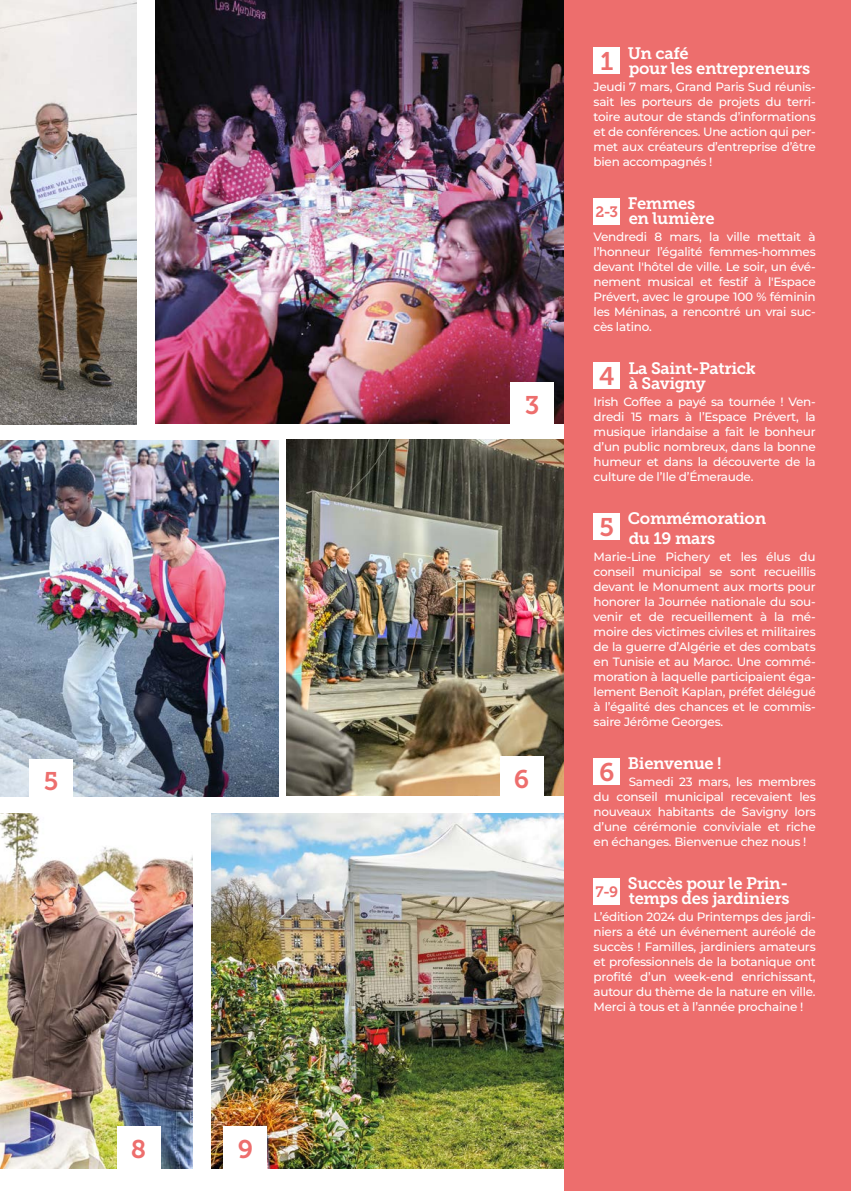
<style>
.page{position:relative;width:851px;height:1191px;background:#fff}
.page>*{position:absolute;margin:0;border:0;box-sizing:border-box;transform-origin:0 0}
.t1{font:25.5px "Museo Slab 700";color:#ed6e6d}
.t2{font:16.5px/15px "Museo Slab 700";letter-spacing:-.02em;color:#fff}
.t3{font:500 12px/15px "Montserrat";letter-spacing:-.02em;color:#fff;text-align:justify}
.s1{font-size:25.5px;color:#ed6e6d}
</style>
<div class="page">
<img style="left:286px;top:439px;width:278px;height:357px">
<img style="left:0;top:0;width:136px;height:424px">
<img style="left:155px;top:0;width:409px;height:424px">
<img style="left:211px;top:813px;width:353px;height:356px">
<img style="left:0;top:813px;width:192px;height:356px">
<img style="left:0;top:440px;width:278px;height:356px">
<div style="left:117px;top:1126px;width:43px;height:43px;background:#fff"></div>
<div style="left:29px;top:759px;width:44px;height:43px;background:#fff"></div>
<div style="left:510px;top:383px;width:43px;height:43px;background:#fff"></div>
<div style="left:224px;top:1126px;width:43px;height:43px;background:#fff"></div>
<div style="left:564px;top:0;width:286px;height:1191px;background:#ed6e6d"></div>
<div style="left:593px;top:48px;width:27px;height:26px;background:#fff"></div>
<div style="left:593px;top:198px;width:27px;height:26px;background:#fff"></div>
<div style="left:593px;top:362px;width:27px;height:27px;background:#fff"></div>
<div style="left:593px;top:513px;width:27px;height:26px;background:#fff"></div>
<div style="left:593px;top:757px;width:27px;height:27px;background:#fff"></div>
<div style="left:593px;top:877px;width:27px;height:27px;background:#fff"></div>
<div style="left:500px;top:756px;width:43px;height:44px;background:#fff"></div>
<h1 class="t1" style="left:44px;top:767px;width:16px">5</h1>
<h1 class="t1" style="left:131px;top:1134px;width:17px">8</h1>
<h1 class="t1" style="left:237px;top:1134px;width:17px">9</h1>
<h1 class="t1" style="left:524px;top:390px;width:16px">3</h1>
<h1 class="t1" style="left:514px;top:764px;width:17px">6</h1>
<h2 class="t2" style="left:628px;top:46px;width:183px;text-indent:-28px"><span class="s1">1</span> Un café<br>pour les entrepreneurs</h2>
<p class="t3" style="left:593px;top:79px;width:223px">Jeudi 7 mars, Grand Paris Sud réunis&shy;sait les porteurs de projets du terri&shy;toire autour de stands d’informations et de conférences. Une action qui per&shy;met aux créateurs d’entreprise d’être bien accompagnés !</p>
<h2 class="t2" style="left:628px;top:196px;width:87px;text-indent:-33px"><sub>2-3</sub> Femmes en lumière</h2>
<p class="t3" style="left:593px;top:229px;width:223px">Vendredi 8 mars, la ville mettait à l’honneur l’égalité femmes-hommes devant l'hôtel de ville. Le soir, un évé&shy;nement musical et festif à l'Espace Prévert, avec le groupe 100 % féminin les Méninas, a rencontré un vrai suc&shy;cès latino.</p>
<h2 class="t2" style="left:628px;top:361px;width:128px;text-indent:-30px"><span class="s1">4</span> La Saint-Patrick à Savigny</h2>
<p class="t3" style="left:593px;top:394px;width:223px">Irish Coffee a payé sa tournée ! Ven&shy;dredi 15 mars à l’Espace Prévert, la musique irlandaise a fait le bonheur d’un public nombreux, dans la bonne humeur et dans la découverte de la culture de l’Ile d’Émeraude.</p>
<h2 class="t2" style="left:628px;top:509px;width:139px;line-height:19.8px;text-indent:-29px"><span class="s1">5</span> Commémoration du 19 mars</h2>
<p class="t3" style="left:593px;top:548px;width:223px">Marie-Line Pichery et les élus du conseil municipal se sont recueillis devant le Monument aux morts pour honorer la Journée nationale du sou&shy;venir et de recueillement à la mé&shy;moire des victimes civiles et militaires de la guerre d’Algérie et des combats en Tunisie et au Maroc. Une commé&shy;moration à laquelle participaient éga&shy;lement Benoît Kaplan, préfet délégué à l’égalité des chances et le commis&shy;saire Jérôme Georges.</p>
<h2 class="t2" style="left:599px;top:756px;width:124px"><span class="s1">6</span> Bienvenue !</h2>
<p class="t3" style="left:593px;top:773px;width:223px;text-indent:35px">Samedi 23 mars, les membres du conseil municipal recevaient les nouveaux habitants de Savigny lors d’une cérémonie conviviale et riche en échanges. Bienvenue chez nous !</p>
<h2 class="t2" style="left:595px;top:876px;width:196px;text-align:right"><sub>7-9</sub> Succès pour le Prin&shy;temps des jardiniers</h2>
<p class="t3" style="left:593px;top:908px;width:223px">L’édition 2024 du Printemps des jardi&shy;niers a été un événement auréolé de succès ! Familles, jardiniers amateurs et professionnels de la botanique ont profité d’un week-end enrichissant, autour du thème de la nature en ville.<br>Merci à tous et à l’année prochaine !</p>
</div>
